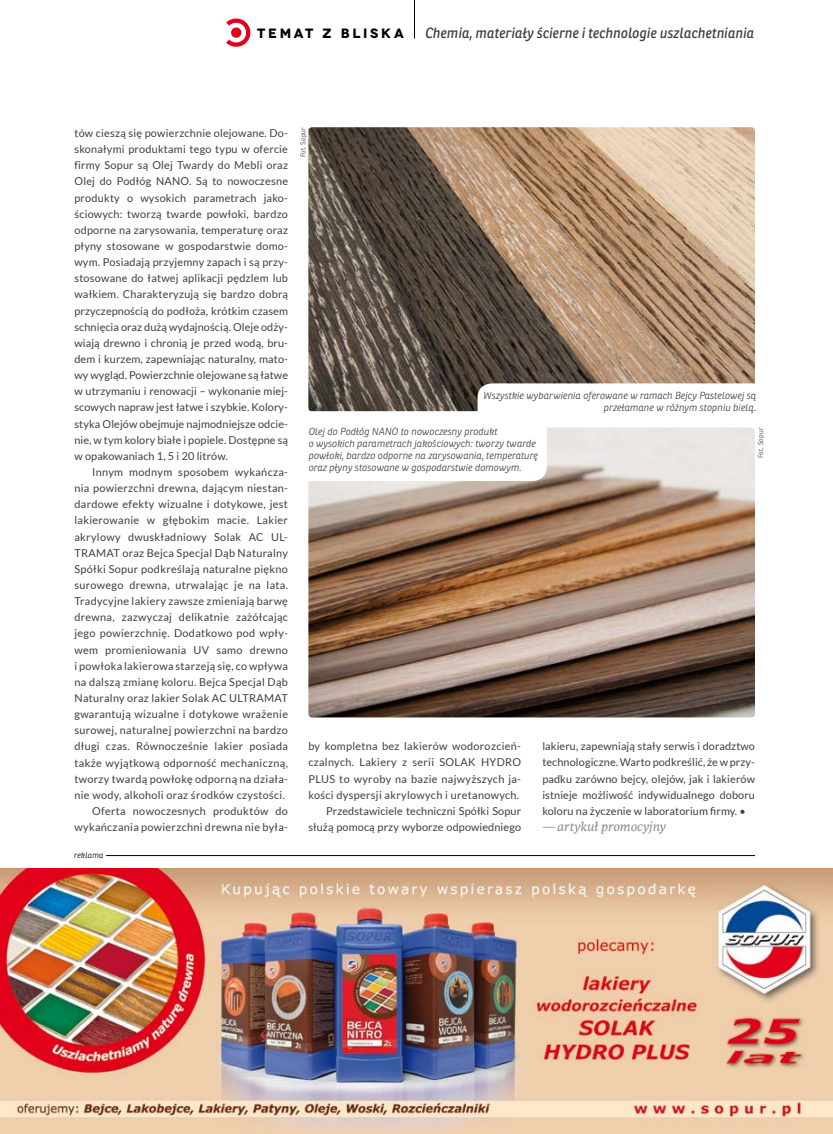
<style>
.page{position:relative;width:833px;height:1134px;background:#fff}
.page>*{position:absolute;margin:0;border:0;box-sizing:border-box;transform-origin:0 0}
.t1{font:italic 14.38px "Ronnia";letter-spacing:.01em;color:#3e3e40;scale:.93 1}
.t2{font:italic 13.75px "Karmina";color:#838d93}
.t3{font:700 13.5px "Novecentowide";letter-spacing:.2em;color:#000}
.t4{font:10.88px/16.1px "Lato";letter-spacing:.03em;color:#3e3e40;text-align:justify}
.t5{font:italic 300 10px/12px "Ronnia";color:#3e3e40;text-align:right}
.t6{font:italic 300 8.12px "Ronnia";letter-spacing:.01em;color:#000}
.t7{font:300 6.88px "Ronnia";letter-spacing:.01em;color:#3e3e40}
.s1{font-size:12.5px}
</style>
<div class="page">
<hr style="left:414px;top:0;width:1px;height:38px;background:#000">
<svg style="left:226px;top:18px;width:25px;height:29px"></svg>
<hr style="left:106px;top:855px;width:649px;height:1px;background:#000">
<img style="left:308px;top:127px;width:447px;height:284px">
<svg style="left:477px;top:383px;width:278px;height:45px"></svg>
<img style="left:308px;top:428px;width:447px;height:289px">
<div style="left:291px;top:411px;width:256px;height:70px;background:#fff;border-radius:14px"></div>
<img style="left:0;top:868px;width:833px;height:266px">
<p class="t3" style="left:257px;top:25px;width:148px">TEMAT Z BLISKA</p>
<h1 class="t1" style="left:425px;top:24px;width:355px">Chemia, materiały ścierne i technologie uszlachetniania</h1>
<p class="t4" style="left:74px;top:125px;width:215px">tów cieszą się powierzchnie olejowane. Do&shy;skonałymi produktami tego typu w ofercie firmy Sopur są Olej Twardy do Mebli oraz Olej do Podłóg NANO. Są to nowoczesne produkty o wysokich parametrach jako&shy;ściowych: tworzą twarde powłoki, bardzo odporne na zarysowania, temperaturę oraz płyny stosowane w gospodarstwie domo&shy;wym. Posiadają przyjemny zapach i są przy&shy;stosowane do łatwej aplikacji pędzlem lub wałkiem. Charakteryzują się bardzo dobrą przyczepnością do podłoża, krótkim czasem schnięcia oraz dużą wydajnością. Oleje odży&shy;wiają drewno i chronią je przed wodą, bru&shy;dem i kurzem, zapewniając naturalny, mato&shy;wy wygląd. Powierzchnie olejowane są łatwe w utrzymaniu i renowacji – wykonanie miej&shy;scowych napraw jest łatwe i szybkie. Kolory&shy;styka Olejów obejmuje najmodniejsze odcie&shy;nie, w tym kolory białe i popiele. Dostępne są w opakowaniach 1, 5 i 20 litrów.</p>
<p class="t4" style="left:74px;top:464px;width:215px;text-align:right">Innym modnym sposobem wykańcza-<br>nia powierzchni drewna, dającym niestan&shy;dardowe efekty wizualne i dotykowe, jest lakierowanie w głębokim macie. Lakier akrylowy dwuskładniowy Solak AC UL-TRAMAT oraz Bejca Specjal Dąb Naturalny Spółki Sopur podkreślają naturalne piękno surowego drewna, utrwalając je na lata.<br>Tradycyjne lakiery zawsze zmieniają barwę drewna, zazwyczaj delikatnie zażółcając jego powierzchnię. Dodatkowo pod wpły&shy;wem promieniowania UV samo drewno i powłoka lakierowa starzeją się, co wpływa na dalszą zmianę koloru. Bejca Specjal Dąb Naturalny oraz lakier Solak AC ULTRAMAT gwarantują wizualne i dotykowe wrażenie surowej, naturalnej powierzchni na bardzo długi czas. Równocześnie lakier posiada także wyjątkową odporność mechaniczną, tworzy twardą powłokę odporną na działa&shy;nie wody, alkoholi oraz środków czystości.<br>Oferta nowoczesnych produktów do wykańczania powierzchni drewna nie była-</p>
<p class="t6" style="left:74px;top:850px;width:31px">reklama</p>
<p class="t7" style="left:299px;top:157px;width:31px;rotate:-90deg">Fot. Sopur</p>
<p class="t5" style="left:483px;top:390px;width:274px">Wszystkie wybarwienia oferowane w ramach Bejcy Pastelowej są przełamane w różnym stopniu bielą.</p>
<p class="t5" style="left:308px;top:425px;width:231px;text-align:left">Olej do Podłóg NANO to nowoczesny produkt<br>o wysokich parametrach jakościowych: tworzy twarde powłoki, bardzo odporne na zarysowania, temperaturę oraz płyny stosowane w gospodarstwie domowym.</p>
<p class="t7" style="left:756px;top:458px;width:31px;rotate:-90deg">Fot. Sopur</p>
<p class="t4" style="left:308px;top:738px;width:214px;text-align:right">by kompletna bez lakierów wodorozcień&shy;czalnych. Lakiery z serii SOLAK HYDRO PLUS to wyroby na bazie najwyższych ja&shy;kości dyspersji akrylowych i uretanowych.<br>Przedstawiciele techniczni Spółki Sopur służą pomocą przy wyborze odpowiedniego</p>
<p class="t4" style="left:542px;top:738px;width:214px">lakieru, zapewniają stały serwis i doradztwo technologiczne. Warto podkreślić, że w przy&shy;padku zarówno bejcy, olejów, jak i lakierów istnieje możliwość indywidualnego doboru koloru na życzenie w laboratorium firmy. •</p>
<p class="t2" style="left:542px;top:819px;width:125px"><span class="s1">—</span> artykuł promocyjny</p>
</div>
